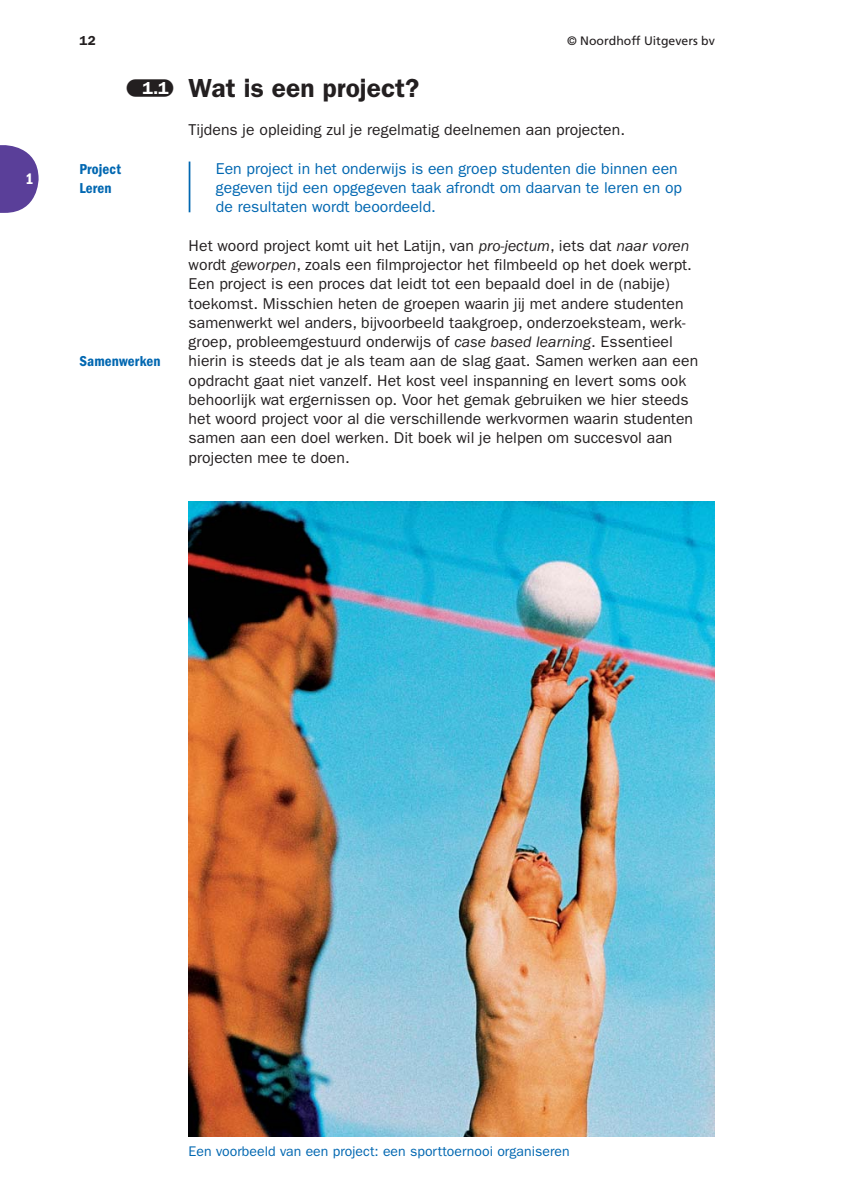
<style>
.page{position:relative;width:844px;height:1191px;background:#fff}
.page>*{position:absolute;margin:0;border:0;box-sizing:border-box;transform-origin:0 0}
.t1{font:600 26.25px "ITC Franklin Gothic Std";color:#231f20}
.t2{font:15.75px/19.2px "ITC Franklin Gothic Std";letter-spacing:.005em;color:#231f20}
.t3{font:15.75px/19.2px "ITC Franklin Gothic Std";color:#0067b1}
.t4{font:15.75px "ITC Franklin Gothic Std Dm Cd";color:#fff}
.t5{font:14.88px/19.2px "ITC Franklin Gothic Std Dm Cd";letter-spacing:.01em;color:#0067b1}
.t6{font:14px "ITC Franklin Gothic Std";letter-spacing:.005em;color:#0067b1}
.t7{font:600 13.12px "ITC Franklin Gothic Std";color:#231f20}
.t8{font:12.25px "Frutiger LT Std";color:#231f20}
.s1{font-family:"Franklin Gothic Demi Met Pil";font-weight:400;font-size:17.5px}
.s2{font-size:17.5px;color:#fff}
.s3{font-style:italic}
</style>
<div class="page">
<svg style="left:0;top:145px;width:39px;height:68px"></svg>
<hr style="left:189px;top:161px;width:1px;height:51px;background:#0067b1">
<img style="left:189px;top:501px;width:525px;height:635px">
<p class="t4" style="left:26px;top:173px;width:10px">1</p>
<p class="t7" style="left:79px;top:35px;width:18px">12</p>
<p class="t8" style="left:567px;top:35px;width:149px">© Noordhoff Uitgevers bv</p>
<h1 class="t1" style="left:127px;top:78px;width:294px"><span class="s1">§</span><span class="s2">1.1</span> Wat is een project?</h1>
<p class="t2" style="left:189px;top:121px;width:438px">Tijdens je opleiding zul je regelmatig deelnemen aan projecten.</p>
<p class="t3" style="left:216px;top:160px;width:467px">Een project in het onderwijs is een groep studenten die binnen een gegeven tijd een opgegeven taak afrondt om daarvan te leren en op de resultaten wordt beoordeeld.</p>
<p class="t2" style="left:189px;top:237px;width:511px">Het woord project komt uit het Latijn, van <span class="s3">pro-jectum</span>, iets dat <span class="s3">naar voren </span>wordt <span class="s3">geworpen</span>, zoals een filmprojector het filmbeeld op het doek werpt.<br>Een project is een proces dat leidt tot een bepaald doel in de (nabije) toekomst. Misschien heten de groepen waarin jij met andere studenten samenwerkt wel anders, bijvoorbeeld taakgroep, onderzoeksteam, werk&shy;groep, probleemgestuurd onderwijs of <span class="s3">case based learning</span>. Essentieel hierin is steeds dat je als team aan de slag gaat. Samen werken aan een opdracht gaat niet vanzelf. Het kost veel inspanning en levert soms ook behoorlijk wat ergernissen op. Voor het gemak gebruiken we hier steeds het woord project voor al die verschillende werkvormen waarin studenten samen aan een doel werken. Dit boek wil je helpen om succesvol aan projecten mee te doen.</p>
<p class="t5" style="left:79px;top:160px;width:43px">Project<br>Leren</p>
<p class="t5" style="left:79px;top:353px;width:83px">Samenwerken</p>
<p class="t6" style="left:189px;top:1145px;width:382px">Een voorbeeld van een project: een sporttoernooi organiseren</p>
</div>
